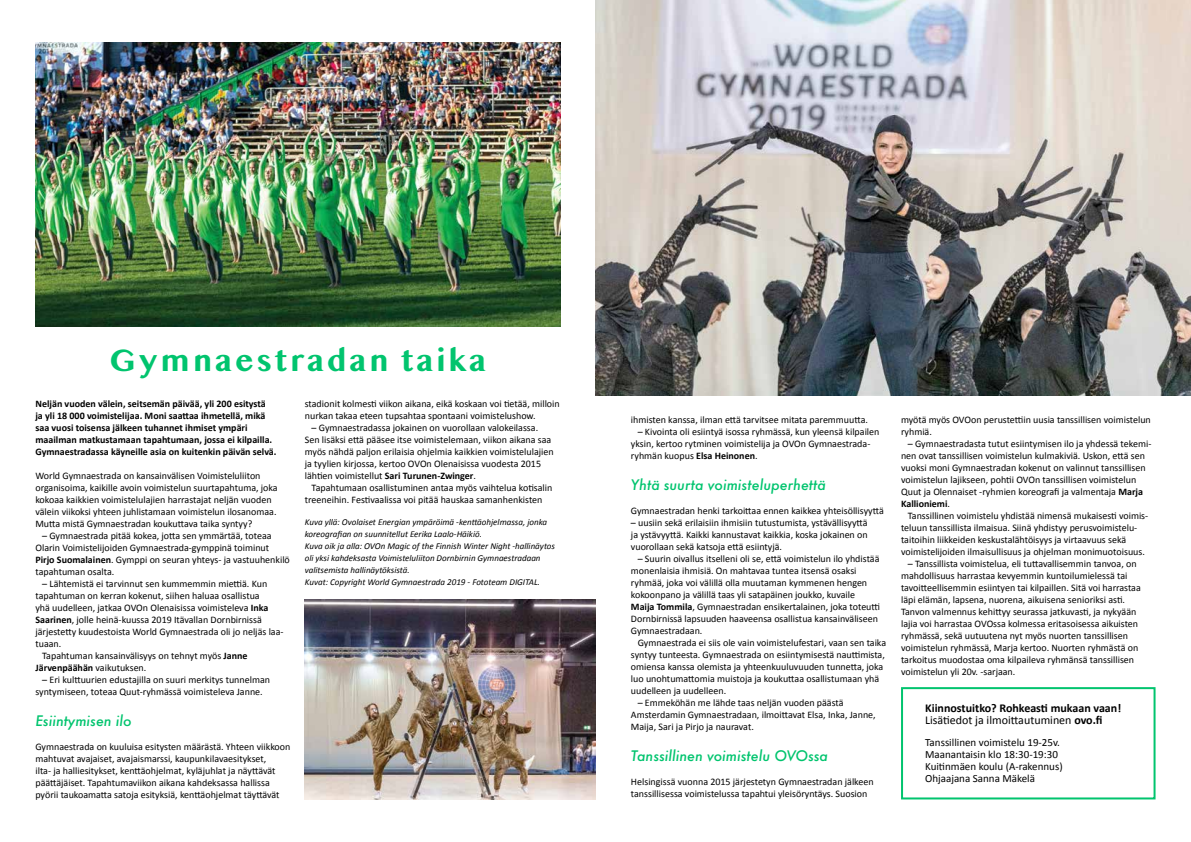
<style>
.page{position:relative;width:1191px;height:842px;background:#fff}
.page>*{position:absolute;margin:0;border:0;box-sizing:border-box;transform-origin:0 0}
.t1{font:700 28px "Bangla MN";letter-spacing:.1em;color:#01c46e}
.t2{font:italic 500 16px "Futura T";color:#01c46e}
.t3{font:700 12px/12px "Calibri";color:#000}
.t4{font:11px/12px "Calibri";color:#000}
.t5{font:10px/12px "Calibri";color:#000}
.t6{font:700 10px/12px "Calibri";color:#000}
.t7{font:italic 9px/12px "Calibri";color:#000}
.s1{font-weight:700}
.s2{font-weight:400}
</style>
<div class="page">
<img style="left:35px;top:43px;width:525px;height:284px">
<img style="left:305px;top:600px;width:290px;height:199px">
<div style="left:901px;top:687px;width:254px;height:112px;background:#fff;border:2px solid #01c46e"></div>
<img style="left:595px;top:0;width:596px;height:395px">
<h1 class="t1" style="left:109px;top:345px;width:378px">Gymnaestradan taika</h1>
<p class="t6" style="left:35px;top:397px;width:243px">Neljän vuoden välein, seitsemän päivää, yli 200 esitystä<br>ja yli 18 000 voimistelijaa. Moni saattaa ihmetellä, mikä saa vuosi toisensa jälkeen tuhannet ihmiset ympäri maailman matkustamaan tapahtumaan, jossa ei kilpailla.<br>Gymnaestradassa käyneille asia on kuitenkin päivän selvä.</p>
<p class="t5" style="left:35px;top:469px;width:244px">World Gymnaestrada on kansainvälisen Voimisteluliiton organisoima, kaikille avoin voimistelun suurtapahtuma, joka kokoaa kaikkien voimistelulajien harrastajat neljän vuoden välein viikoksi yhteen juhlistamaan voimistelun ilosanomaa.<br>Mutta mistä Gymnaestradan koukuttava taika syntyy?</p>
<p class="t5" style="left:35px;top:529px;width:256px;text-indent:7px">– Gymnaestrada pitää kokea, jotta sen ymmärtää, toteaa Olarin Voimistelijoiden Gymnaestrada-gymppinä toiminut <span class="s1">Pirjo Suomalainen</span>. Gymppi on seuran yhteys- ja vastuuhenkilö tapahtuman osalta.</p>
<p class="t5" style="left:42px;top:577px;width:226px">– Lähtemistä ei tarvinnut sen kummemmin miettiä. Kun</p>
<p class="t5" style="left:35px;top:589px;width:226px">tapahtuman on kerran kokenut, siihen haluaa osallistua</p>
<p class="t5" style="left:35px;top:601px;width:234px">yhä uudelleen, jatkaa OVOn Olenaisissa voimisteleva <span class="s1">Inka</span></p>
<p class="t5" style="left:35px;top:613px;width:228px"><span class="s1">Saarinen</span>, jolle heinä-kuussa 2019 Itävallan Dornbirnissä</p>
<p class="t5" style="left:35px;top:625px;width:250px">järjestetty kuudestoista World Gymnaestrada oli jo neljäs laa-</p>
<p class="t5" style="left:35px;top:637px;width:27px">tuaan.</p>
<p class="t5" style="left:42px;top:649px;width:207px">Tapahtuman kansainvälisyys on tehnyt myös <span class="s1">Janne</span></p>
<p class="t6" style="left:35px;top:661px;width:112px">Järvenpäähän <span class="s2">vaikutuksen.</span></p>
<p class="t5" style="left:35px;top:673px;width:236px;text-indent:7px">– Eri kulttuurien edustajilla on suuri merkitys tunnelman syntymiseen, toteaa Quut-ryhmässä voimisteleva Janne.</p>
<h2 class="t2" style="left:35px;top:711px;width:98px">Esiintymisen ilo</h2>
<p class="t5" style="left:35px;top:740px;width:256px">Gymnaestrada on kuuluisa esitysten määrästä. Yhteen viikkoon mahtuvat avajaiset, avajaismarssi, kaupunkilavaesitykset,<br>ilta- ja halliesitykset, kenttäohjelmat, kyläjuhlat ja näyttävät päättäjäiset. Tapahtumaviikon aikana kahdeksassa hallissa pyörii taukoamatta satoja esityksiä, kenttäohjelmat täyttävät</p>
<p class="t5" style="left:305px;top:397px;width:256px">stadionit kolmesti viikon aikana, eikä koskaan voi tietää, milloin nurkan takaa eteen tupsahtaa spontaani voimistelushow.</p>
<p class="t5" style="left:305px;top:421px;width:250px;text-indent:7px">– Gymnaestradassa jokainen on vuorollaan valokeilassa.<br>Sen lisäksi että pääsee itse voimistelemaan, viikon aikana saa myös nähdä paljon erilaisia ohjelmia kaikkien voimistelulajien ja tyylien kirjossa, kertoo OVOn Olenaisissa vuodesta 2015 lähtien voimistellut <span class="s1">Sari Turunen-Zwinger</span>.</p>
<p class="t5" style="left:305px;top:481px;width:249px;text-indent:7px">Tapahtumaan osallistuminen antaa myös vaihtelua kotisalin treeneihin. Festivaalissa voi pitää hauskaa samanhenkisten</p>
<p class="t7" style="left:305px;top:515px;width:252px">Kuva yllä: Ovolaiset Energian ympäröimä -kenttäohjelmassa, jonka koreografian on suunnitellut Eerika Laalo-Häikiö.<br>Kuva oik ja alla: OVOn Magic of the Finnish Winter Night -hallinäytos oli yksi kahdeksasta Voimisteluliiton Dornbirnin Gymnaestradaan valitsemista hallinäytöksistä.<br>Kuvat: Copyright World Gymnaestrada 2019 - Fototeam DIGITAL.</p>
<p class="t5" style="left:631px;top:413px;width:238px">ihmisten kanssa, ilman että tarvitsee mitata paremmuutta.</p>
<p class="t5" style="left:631px;top:425px;width:250px;text-indent:7px">– Kivointa oli esiintyä isossa ryhmässä, kun yleensä kilpailen yksin, kertoo rytminen voimistelija ja OVOn Gymnaestrada&shy;ryhmän kuopus <span class="s1">Elsa Heinonen</span>.</p>
<h2 class="t2" style="left:631px;top:475px;width:196px">Yhtä suurta voimisteluperhettä</h2>
<p class="t5" style="left:631px;top:504px;width:254px">Gymnaestradan henki tarkoittaa ennen kaikkea yhteisöllisyyttä</p>
<p class="t5" style="left:631px;top:516px;width:238px;text-align:justify">– uusiin sekä erilaisiin ihmisiin tutustumista, ystävällisyyttä ja ystävyyttä. Kaikki kannustavat kaikkia, koska jokainen on vuorollaan sekä katsoja että esiintyjä.</p>
<p class="t5" style="left:631px;top:552px;width:251px;text-indent:7px">– Suurin oivallus itselleni oli se, että voimistelun ilo yhdistää monenlaisia ihmisiä. On mahtavaa tuntea itsensä osaksi ryhmää, joka voi välillä olla muutaman kymmenen hengen kokoonpano ja välillä taas yli satapäinen joukko, kuvaile <span class="s1">Maija Tommila</span>, Gymnaestradan ensikertalainen, joka toteutti Dornbirnissä lapsuuden haaveensa osallistua kansainväliseen Gymnaestradaan.</p>
<p class="t5" style="left:631px;top:636px;width:257px;text-indent:7px">Gymnaestrada ei siis ole vain voimistelufestari, vaan sen taika syntyy tunteesta. Gymnaestrada on esiintymisestä nauttimista, omiensa kanssa olemista ja yhteenkuuluvuuden tunnetta, joka luo unohtumattomia muistoja ja koukuttaa osallistumaan yhä uudelleen ja uudelleen.</p>
<p class="t5" style="left:631px;top:696px;width:246px;text-indent:7px">– Emmeköhän me lähde taas neljän vuoden päästä<br>Amsterdamin Gymnaestradaan, ilmoittavat Elsa, Inka, Janne,<br>Maija, Sari ja Pirjo ja nauravat.</p>
<h2 class="t2" style="left:631px;top:746px;width:198px">Tanssillinen voimistelu OVOssa</h2>
<p class="t5" style="left:631px;top:775px;width:244px">Helsingissä vuonna 2015 järjestetyn Gymnaestradan jälkeen tanssillisessa voimistelussa tapahtui yleisöryntäys. Suosion</p>
<p class="t5" style="left:901px;top:413px;width:251px">myötä myös OVOon perustettiin uusia tanssillisen voimistelun ryhmiä.</p>
<p class="t5" style="left:901px;top:437px;width:252px;text-indent:7px">– Gymnaestradasta tutut esiintymisen ilo ja yhdessä tekemi&shy;nen ovat tanssillisen voimistelun kulmakiviä. Uskon, että sen vuoksi moni Gymnaestradan kokenut on valinnut tanssillisen voimistelun lajikseen, pohtii OVOn tanssillisen voimistelun Quut ja Olennaiset -ryhmien koreografi ja valmentaja <span class="s1">Marja Kallioniemi</span>.</p>
<p class="t5" style="left:901px;top:509px;width:249px;text-indent:7px">Tanssillinen voimistelu yhdistää nimensä mukaisesti voimis&shy;teluun tanssillista ilmaisua. Siinä yhdistyy perusvoimistelu&shy;taitoihin liikkeiden keskustalähtöisyys ja virtaavuus sekä voimistelijoiden ilmaisullisuus ja ohjelman monimuotoisuus.</p>
<p class="t5" style="left:901px;top:557px;width:241px;text-indent:7px">– Tanssillista voimistelua, eli tuttavallisemmin tanvoa, on mahdollisuus harrastaa kevyemmin kuntoilumielessä tai tavoitteellisemmin esiintyen tai kilpaillen. Sitä voi harrastaa läpi elämän, lapsena, nuorena, aikuisena senioriksi asti.<br>Tanvon valmennus kehittyy seurassa jatkuvasti, ja nykyään lajia voi harrastaa OVOssa kolmessa eritasoisessa aikuisten ryhmässä, sekä uutuutena nyt myös nuorten tanssillisen voimistelun ryhmässä, Marja kertoo. Nuorten ryhmästä on tarkoitus muodostaa oma kilpaileva ryhmänsä tanssillisen voimistelun yli 20v. -sarjaan.</p>
<p class="t3" style="left:925px;top:701px;width:198px">Kiinnostuitko? Rohkeasti mukaan vaan!<br><span class="s2">Lisätiedot ja ilmoittautuminen</span> ovo.fi</p>
<p class="t4" style="left:925px;top:736px;width:139px">Tanssillinen voimistelu 19-25v.<br>Maanantaisin klo 18:30-19:30<br>Kuitinmäen koulu (A-rakennus)<br>Ohjaajana Sanna Mäkelä</p>
</div>
